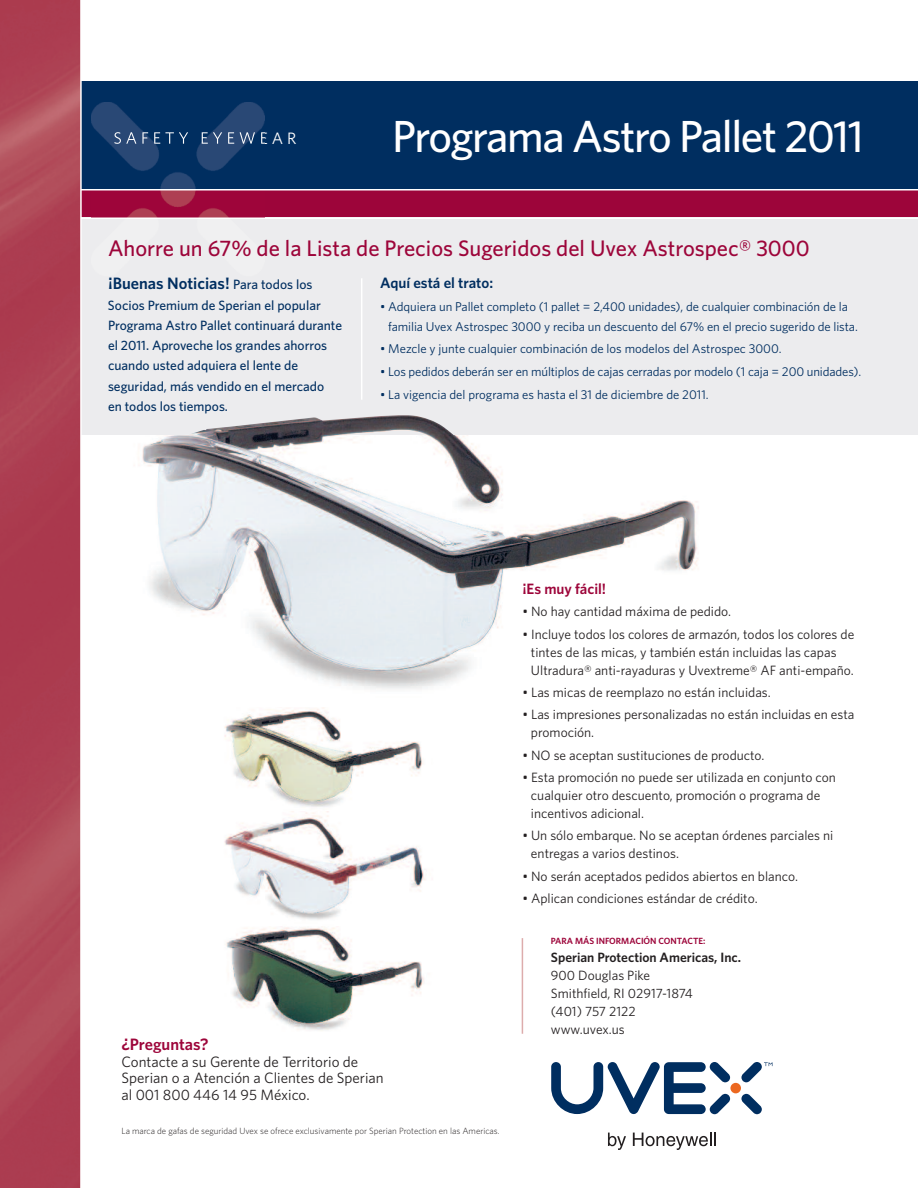
<style>
.page{position:relative;width:918px;height:1188px;background:#fff}
.page>*{position:absolute;margin:0;border:0;box-sizing:border-box;transform-origin:0 0}
.t1{font:500 45px "Whitney";letter-spacing:-.03em;color:#fff}
.t2{font:500 22.5px "Whitney";color:#9d053a}
.t3{font:600 16.5px "Whitney";color:#002e60}
.t4{font:600 16.5px "Whitney";color:#9d053a}
.t5{font:15px/16.5px "Whitney";color:#231f20}
.t6{font:600 15px "Whitney";color:#002e60}
.t7{font:600 15px "Whitney";color:#9d053a}
.t8{font:13.5px/18px "Whitney";color:#231f20}
.t9{font:500 13.5px/20.2px "Whitney";color:#002e60}
.t10{font:600 13.5px "Whitney";color:#231f20}
.t11{font:12.75px/19.5px "Whitney";letter-spacing:-.005em;color:#002e60}
.t12{font:300 9px "Whitney";color:#231f20}
.t13{font:600 9px "Whitney";color:#9d053a}
.s1{font-weight:500;font-size:13.5px}
</style>
<div class="page">
<img style="left:142px;top:446px;width:557px;height:243px">
<svg style="left:551px;top:1062px;width:221px;height:52px"></svg>
<svg style="left:608px;top:1133px;width:18px;height:17px"></svg>
<svg style="left:633px;top:1133px;width:83px;height:17px"></svg>
<hr style="left:522px;top:938px;width:1px;height:96px;background:#ddacac">
<div style="left:54px;top:209px;width:864px;height:226px;background:#ececee"></div>
<div style="left:54px;top:190px;width:864px;height:27px;background:#9d053a"></div>
<img style="left:0;top:0;width:80px;height:1188px">
<div style="left:81px;top:81px;width:837px;height:108px;background:#002e60"></div>
<img style="left:91px;top:103px;width:174px;height:114px">
<img style="left:114px;top:132px;width:151px;height:12px">
<hr style="left:81px;top:189px;width:837px;height:1px;background:#fff">
<hr style="left:81px;top:217px;width:837px;height:2px;background:#fff">
<img style="left:224px;top:707px;width:199px;height:100px">
<img style="left:224px;top:811px;width:202px;height:116px">
<img style="left:225px;top:927px;width:199px;height:104px">
<img style="left:144px;top:415px;width:551px;height:256px">
<hr style="left:80px;top:0;width:2px;height:1188px;background:#fff">
<hr style="left:361px;top:278px;width:1px;height:122px;background:#fff">
<h1 class="t1" style="left:392px;top:121px;width:473px">Programa Astro Pallet 2011</h1>
<h2 class="t2" style="left:108px;top:240px;width:703px">Ahorre un 67% de la Lista de Precios Sugeridos del Uvex Astrospec® 3000</h2>
<p class="t3" style="left:108px;top:278px;width:206px">¡Buenas Noticias! <span class="s1">Para todos los</span></p>
<p class="t9" style="left:108px;top:296px;width:236px">Socios Premium de Sperian el popular Programa Astro Pallet continuará durante el 2011. Aproveche los grandes ahorros cuando usted adquiera el lente de seguridad, más vendido en el mercado<br>en todos los tiempos.</p>
<p class="t6" style="left:380px;top:278px;width:115px">Aquí está el trato:</p>
<p class="t11" style="left:388px;top:298px;width:471px;text-indent:-8px">• Adquiera un Pallet completo (1 pallet = 2,400 unidades), de cualquier combinación de la familia Uvex Astrospec 3000 y reciba un descuento del 67% en el precio sugerido de lista.</p>
<p class="t11" style="left:380px;top:340px;width:403px">• Mezcle y junte cualquier combinación de los modelos del Astrospec 3000.</p>
<p class="t11" style="left:380px;top:363px;width:483px">• Los pedidos deberán ser en múltiplos de cajas cerradas por modelo (1 caja = 200 unidades).</p>
<p class="t11" style="left:380px;top:386px;width:330px">• La vigencia del programa es hasta el 31 de diciembre de 2011.</p>
<p class="t7" style="left:522px;top:584px;width:85px">¡Es muy fácil!</p>
<p class="t8" style="left:522px;top:604px;width:210px">• No hay cantidad máxima de pedido.</p>
<p class="t8" style="left:531px;top:626px;width:325px;text-indent:-9px">• Incluye todos los colores de armazón, todos los colores de tintes de las micas, y también están incluidas las capas<br>Ultradura® anti-rayaduras y Uvextreme® AF anti-empaño.</p>
<p class="t8" style="left:522px;top:685px;width:250px">• Las micas de reemplazo no están incluidas.</p>
<p class="t8" style="left:531px;top:707px;width:325px;text-indent:-9px">• Las impresiones personalizadas no están incluidas en esta promoción.</p>
<p class="t8" style="left:522px;top:747px;width:244px">• NO se aceptan sustituciones de producto.</p>
<p class="t8" style="left:531px;top:770px;width:306px;text-indent:-9px">• Esta promoción no puede ser utilizada en conjunto con cualquier otro descuento, promoción o programa de incentivos adicional.</p>
<p class="t8" style="left:531px;top:828px;width:304px;text-indent:-9px">• Un sólo embarque. No se aceptan órdenes parciales ni entregas a varios destinos.</p>
<p class="t8" style="left:522px;top:868px;width:277px">• No serán aceptados pedidos abiertos en blanco.</p>
<p class="t8" style="left:522px;top:891px;width:237px">• Aplican condiciones estándar de crédito.</p>
<p class="t13" style="left:551px;top:938px;width:156px">PARA MÁS INFORMACIÓN CONTACTE:</p>
<p class="t10" style="left:551px;top:953px;width:192px">Sperian Protection Americas, Inc.</p>
<p class="t8" style="left:551px;top:968px;width:144px">900 Douglas Pike<br>Smithfield, RI 02917-1874 (401) 757 2122 www.uvex.us</p>
<p class="t4" style="left:122px;top:1039px;width:89px">¿Preguntas?</p>
<p class="t5" style="left:122px;top:1055px;width:264px">Contacte a su Gerente de Territorio de<br>Sperian o a Atención a Clientes de Sperian al 001 800 446 14 95 México.</p>
<p class="t12" style="left:122px;top:1128px;width:380px">La marca de gafas de seguridad Uvex se ofrece exclusivamente por Sperian Protection en las Americas.</p>
</div>
